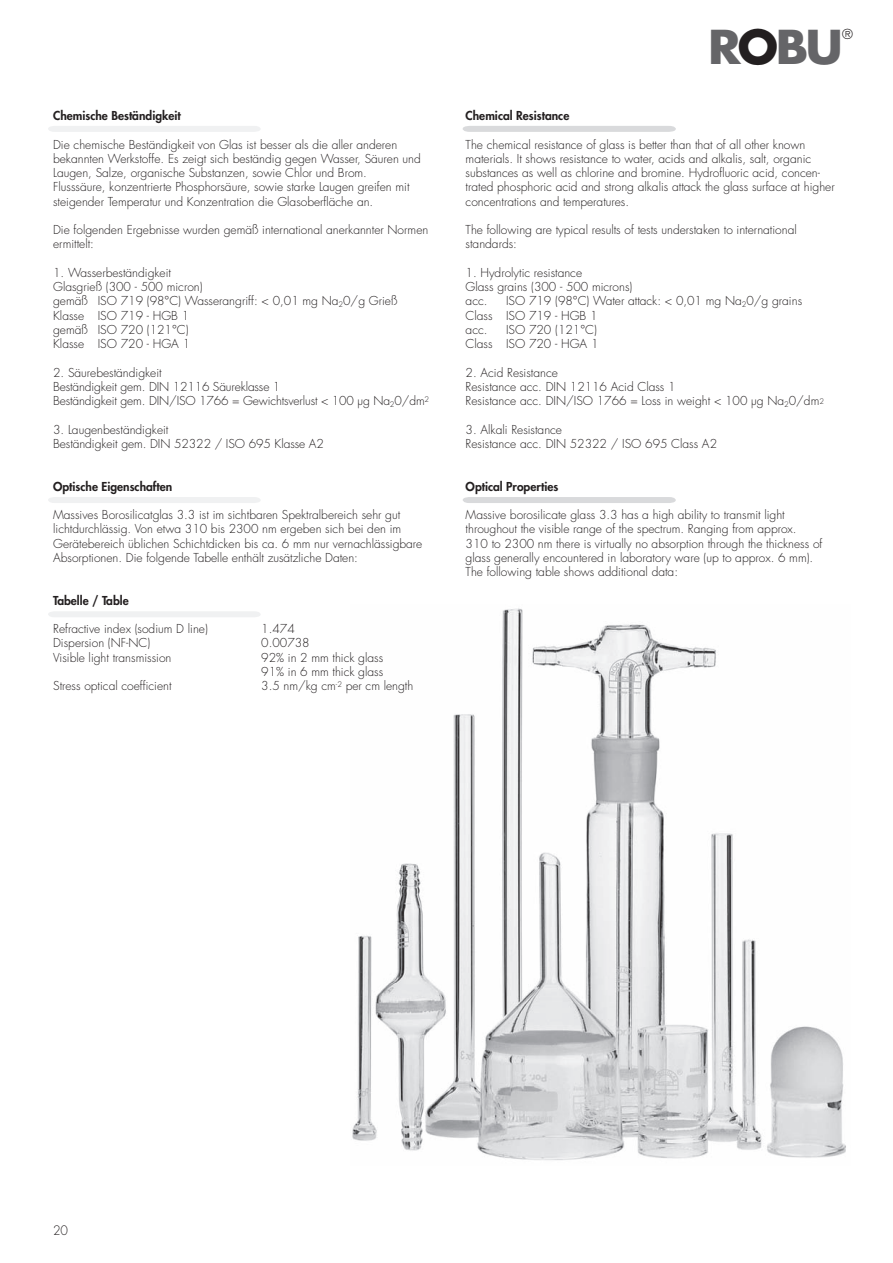
<style>
.page{position:relative;width:893px;height:1263px;background:#fff}
.page>*{position:absolute;margin:0;border:0;box-sizing:border-box;transform-origin:0 0}
.t1{font:700 45.45px "Futura";color:#656568;scale:1.06 1}
.t2{font:300 13.5px "Futura";color:#231f20}
.t3{font:300 12.75px "Futura";color:#231f20;scale:.95 1}
.t4{font:300 12px/14.2px "Futura";color:#231f20}
.t5{font:800 12px "Futura";color:#231f20}
.s1{color:#231f20}
.s2{font-size:7.5px}
</style>
<div class="page">
<img style="left:352px;top:608px;width:494px;height:552px">
<svg style="left:48px;top:126px;width:212px;height:6px"></svg>
<svg style="left:463px;top:126px;width:213px;height:6px"></svg>
<svg style="left:48px;top:497px;width:212px;height:6px"></svg>
<svg style="left:463px;top:497px;width:213px;height:6px"></svg>
<svg style="left:48px;top:611px;width:213px;height:6px"></svg>
<p class="t5" style="left:53px;top:110px;width:129px">Chemische Beständigkeit</p>
<p class="t4" style="left:53px;top:138px;width:369px">Die chemische Beständigkeit von Glas ist besser als die aller anderen bekannten Werkstoffe. Es zeigt sich beständig gegen Wasser, Säuren und Laugen, Salze, organische Substanzen, sowie Chlor und Brom.<br>Flusssäure, konzentrierte Phosphorsäure, sowie starke Laugen greifen mit steigender Temperatur und Konzentration die Glasoberfläche an.</p>
<p class="t4" style="left:53px;top:224px;width:377px">Die folgenden Ergebnisse wurden gemäß international anerkannter Normen ermittelt:</p>
<p class="t4" style="left:53px;top:266px;width:346px">1. Wasserbeständigkeit<br>Glasgrieß (300 - 500 micron)<br>gemäß ISO 719 (98°C) Wasserangriff: &lt; 0,01 mg Na<sub>2</sub>0/g Grieß<br>Klasse ISO 719 - HGB 1<br>gemäß ISO 720 (121°C)<br>Klasse ISO 720 - HGA 1</p>
<p class="t4" style="left:53px;top:366px;width:378px">2. Säurebeständigkeit<br>Beständigkeit gem. DIN 12116 Säureklasse 1<br>Beständigkeit gem. DIN/ISO 1766 = Gewichtsverlust &lt; 100 µg Na<sub>2</sub>0/dm<sup>2</sup></p>
<p class="t4" style="left:53px;top:423px;width:272px">3. Laugenbeständigkeit<br>Beständigkeit gem. DIN 52322 / ISO 695 Klasse A2</p>
<p class="t5" style="left:53px;top:480px;width:121px">Optische Eigenschaften</p>
<p class="t4" style="left:53px;top:509px;width:371px">Massives Borosilicatglas 3.3 ist im sichtbaren Spektralbereich sehr gut lichtdurchlässig. Von etwa 310 bis 2300 nm ergeben sich bei den im Gerätebereich üblichen Schichtdicken bis ca. 6 mm nur vernachlässigbare Absorptionen. Die folgende Tabelle enthält zusätzliche Daten:</p>
<p class="t5" style="left:53px;top:594px;width:77px">Tabelle / Table</p>
<p class="t4" style="left:53px;top:623px;width:156px">Refractive index (sodium D line)</p>
<p class="t4" style="left:261px;top:623px;width:35px">1.474</p>
<p class="t4" style="left:53px;top:637px;width:99px">Dispersion (NF-NC)</p>
<p class="t4" style="left:261px;top:637px;width:50px">0.00738</p>
<p class="t4" style="left:53px;top:651px;width:120px">Visible light transmission</p>
<p class="t4" style="left:261px;top:651px;width:123px">92% in 2 mm thick glass<br>91% in 6 mm thick glass</p>
<p class="t4" style="left:53px;top:680px;width:120px">Stress optical coefficient</p>
<p class="t4" style="left:261px;top:680px;width:154px">3.5 nm/kg cm<sup>-2</sup> per cm length</p>
<h1 class="t1" style="left:708px;top:26px;width:129px">R<span class="s1">O</span>BU</h1>
<p class="t2" style="left:842px;top:28px;width:12px">®</p>
<p class="t5" style="left:466px;top:110px;width:105px">Chemical Resistance</p>
<p class="t4" style="left:466px;top:138px;width:371px">The chemical resistance of glass is better than that of all other known materials. It shows resistance to water, acids and alkalis, salt, organic substances as well as chlorine and bromine. Hydrofluoric acid, concen&shy;trated phosphoric acid and strong alkalis attack the glass surface at higher concentrations and temperatures.</p>
<p class="t4" style="left:466px;top:224px;width:333px">The following are typical results of tests understaken to international standards:</p>
<p class="t4" style="left:466px;top:266px;width:168px">1. Hydrolytic resistance<br>Glass grains (300 - 500 microns) acc.</p>
<p class="t4" style="left:466px;top:295px;width:338px;text-indent:40px">ISO 719 (98°C) Water attack: &lt; 0,01 mg Na<sub>2</sub>0/g grains<br>Class ISO 719 - HGB 1<br>acc.</p>
<p class="t4" style="left:466px;top:323px;width:134px;text-align:right">ISO 720 (121°C)<br>Class ISO 720 - HGA 1</p>
<p class="t4" style="left:466px;top:366px;width:360px">2. Acid Resistance<br>Resistance acc. DIN 12116 Acid Class 1<br>Resistance acc. DIN/ISO 1766 = Loss in weight &lt; 100 µg Na<sub>2</sub>0/dm<span class="s2">2</span></p>
<p class="t4" style="left:466px;top:423px;width:253px">3. Alkali Resistance<br>Resistance acc. DIN 52322 / ISO 695 Class A2</p>
<p class="t5" style="left:466px;top:480px;width:94px">Optical Properties</p>
<p class="t4" style="left:466px;top:509px;width:358px">Massive borosilicate glass 3.3 has a high ability to transmit light throughout the visible range of the spectrum. Ranging from approx.<br>310 to 2300 nm there is virtually no absorption through the thickness of glass generally encountered in laboratory ware (up to approx. 6 mm).<br>The following table shows additional data:</p>
<p class="t3" style="left:53px;top:1224px;width:17px">20</p>
</div>
